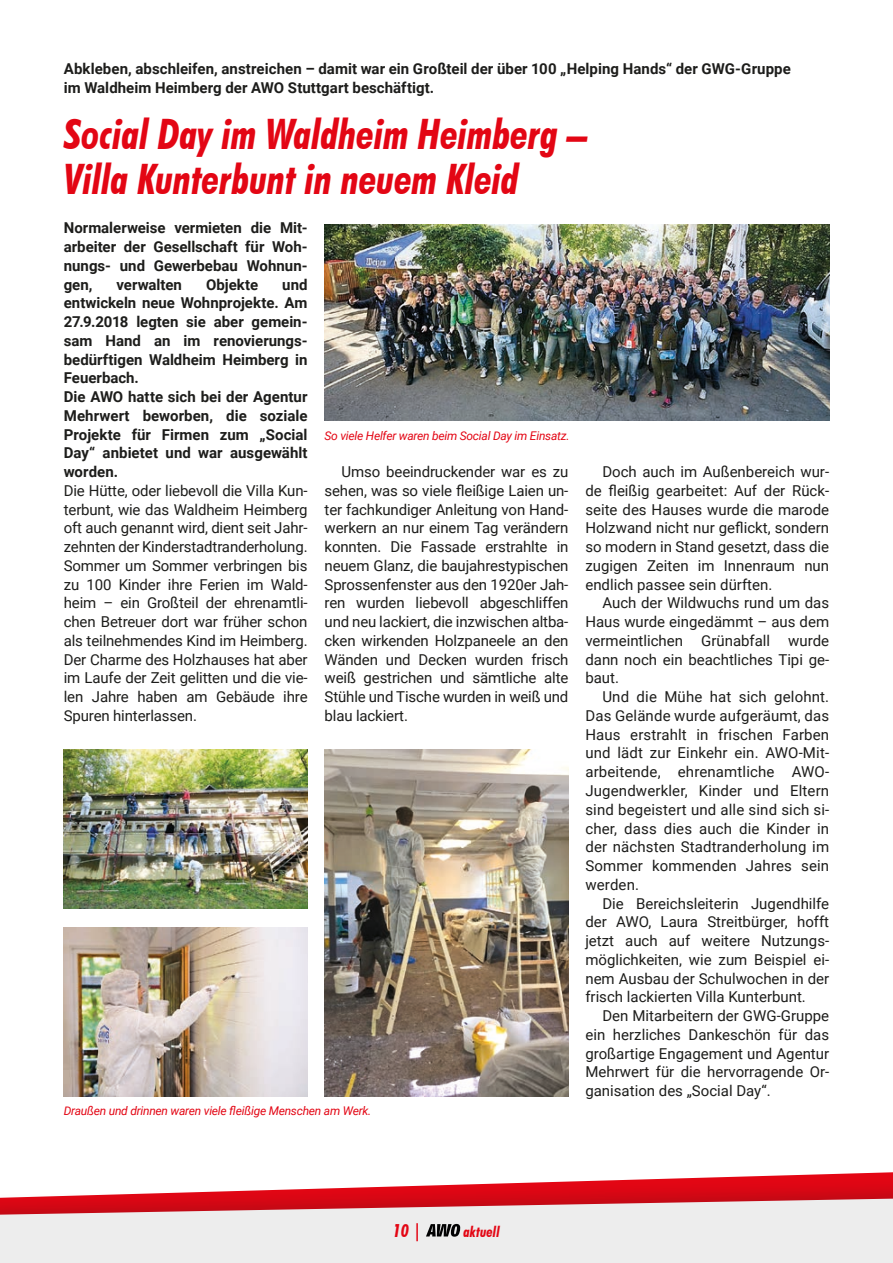
<style>
.page{position:relative;width:893px;height:1263px;background:#fff}
.page>*{position:absolute;margin:0;border:0;box-sizing:border-box;transform-origin:0 0}
.t1{font:italic 700 condensed 42px/45px "Futura BT";letter-spacing:-.005em;color:#e30614}
.t2{font:italic 700 condensed 18px "Futura BT";color:#e30614}
.t3{font:15px/18.8px "Roboto";color:#1d1d1b;text-align:justify}
.t4{font:700 15px/18.8px "Roboto";color:#1d1d1b}
.t5{font:italic 700 condensed 15px "Futura BT";color:#e30614}
.t6{font:italic 12px "Roboto";letter-spacing:-.02em;color:#e30614}
</style>
<div class="page">
<img style="left:325px;top:224px;width:504px;height:197px">
<img style="left:64px;top:749px;width:244px;height:159px">
<img style="left:325px;top:749px;width:243px;height:347px">
<img style="left:64px;top:927px;width:244px;height:169px">
<div style="left:0;top:1159px;width:893px;height:104px;background:#1d1d1b;opacity:.25"></div>
<svg style="left:0;top:1198px;width:893px;height:65px;background:#e8cecf"></svg>
<svg style="left:426px;top:1224px;width:34px;height:13px"></svg>
<p class="t4" style="left:64px;top:59px;width:728px">Abkleben, abschleifen, anstreichen – damit war ein Großteil der über 100 „Helping Hands“ der GWG-Gruppe im Waldheim Heimberg der AWO Stuttgart beschäftigt.</p>
<h1 class="t1" style="left:64px;top:111px;width:526px">Social Day im Waldheim Heimberg –<br>Villa Kunterbunt in neuem Kleid</h1>
<p class="t4" style="left:64px;top:218px;width:245px;text-align:justify">Normalerweise vermieten die Mit&shy;arbeiter der Gesellschaft für Woh&shy;nungs- und Gewerbebau Wohnun&shy;gen,</p>
<p class="t4" style="left:64px;top:274px;width:245px;text-indent:218px">und entwickeln neue Wohnprojekte. Am<br>27.9.2018 legten sie aber gemein&shy;sam Hand an im renovierungs&shy;bedürftigen Waldheim Heimberg in<br>Feuerbach.<br>Die AWO hatte sich bei der Agentur<br>Mehrwert beworben, die soziale<br>Projekte für Firmen zum „Social<br>Day“ anbietet und war ausgewählt worden.</p>
<p class="t3" style="left:64px;top:481px;width:245px">Die Hütte, oder liebevoll die Villa Kun&shy;terbunt, wie das Waldheim Heimberg oft auch genannt wird, dient seit Jahr&shy;zehnten der Kinderstadtranderholung.<br>Sommer um Sommer verbringen bis zu 100 Kinder ihre Ferien im Wald&shy;heim – ein Großteil der ehrenamtli&shy;chen Betreuer dort war früher schon als teilnehmendes Kind im Heimberg.<br>Der Charme des Holzhauses hat aber im Laufe der Zeit gelitten und die vie&shy;len Jahre haben am Gebäude ihre Spuren hinterlassen.</p>
<p class="t4" style="left:117px;top:274px;width:67px">verwalten</p>
<p class="t4" style="left:206px;top:274px;width:54px">Objekte</p>
<p class="t6" style="left:325px;top:427px;width:246px">So viele Helfer waren beim Social Day im Einsatz.</p>
<p class="t3" style="left:325px;top:462px;width:245px;text-indent:17px">Umso beeindruckender war es zu sehen, was so viele fleißige Laien un&shy;ter fachkundiger Anleitung von Hand&shy;werkern an nur einem Tag verändern konnten. Die Fassade erstrahlte in neuem Glanz, die baujahrestypischen Sprossenfenster aus den 1920er Jah&shy;ren wurden liebevoll abgeschliffen und neu lackiert, die inzwischen altba&shy;cken wirkenden Holzpaneele an den Wänden und Decken wurden frisch weiß gestrichen und sämtliche alte Stühle und Tische wurden in weiß und blau lackiert.</p>
<p class="t3" style="left:585px;top:462px;width:245px;text-indent:17px">Doch auch im Außenbereich wur&shy;de fleißig gearbeitet: Auf der Rück&shy;seite des Hauses wurde die marode Holzwand nicht nur geflickt, sondern so modern in Stand gesetzt, dass die zugigen Zeiten im Innenraum nun endlich passee sein dürften.</p>
<p class="t3" style="left:585px;top:593px;width:245px;text-indent:17px">Auch der Wildwuchs rund um das Haus wurde eingedämmt – aus dem vermeintlichen Grünabfall wurde dann noch ein beachtliches Tipi ge&shy;baut.</p>
<p class="t3" style="left:585px;top:687px;width:245px;text-align:left;text-indent:17px">Und die Mühe hat sich gelohnt.<br>Das Gelände wurde aufgeräumt, das<br>Haus erstrahlt in frischen Farben und lädt zur Einkehr ein. AWO-Mit&shy;arbeitende, ehrenamtliche AWO--<br>Jugendwerkler, Kinder und Eltern sind begeistert und alle sind sich si&shy;cher, dass dies auch die Kinder in der nächsten Stadtranderholung im<br>Sommer kommenden Jahres sein werden.</p>
<p class="t3" style="left:585px;top:893px;width:245px;text-indent:17px">Die Bereichsleiterin Jugendhilfe der AWO, Laura Streitbürger, hofft jetzt auch auf weitere Nutzungs&shy;möglichkeiten, wie zum Beispiel ei&shy;nem Ausbau der Schulwochen in der frisch lackierten Villa Kunterbunt.</p>
<p class="t3" style="left:585px;top:1006px;width:245px;text-indent:17px">Den Mitarbeitern der GWG-Gruppe ein herzliches Dankeschön für das großartige Engagement und Agentur Mehrwert für die hervorragende Or&shy;ganisation des „Social Day“.</p>
<p class="t6" style="left:64px;top:1102px;width:309px">Draußen und drinnen waren viele fleißige Menschen am Werk.</p>
<p class="t2" style="left:393px;top:1219px;width:30px">10 |</p>
<p class="t5" style="left:463px;top:1222px;width:38px">aktuell</p>
</div>
